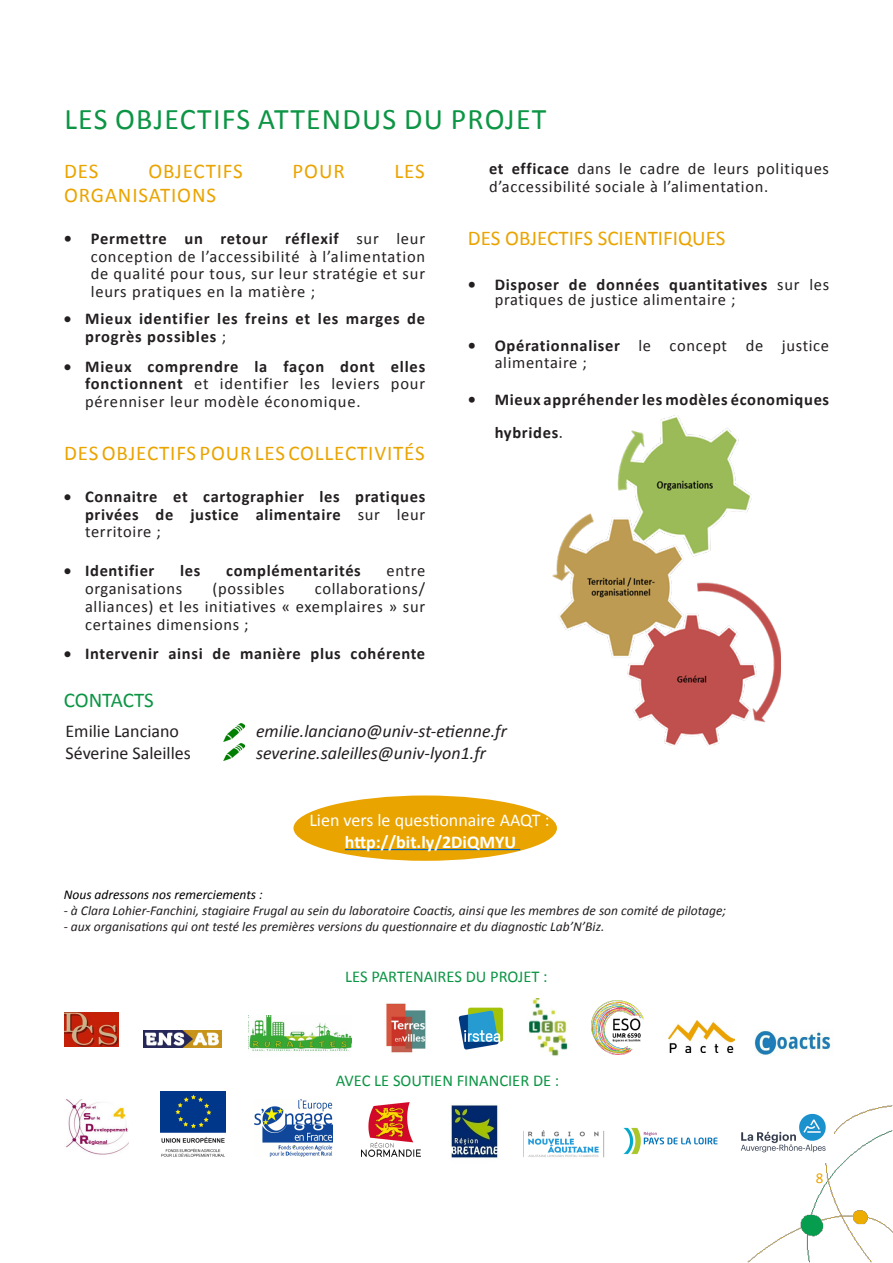
<style>
.page{position:relative;width:893px;height:1263px;background:#fff}
.page>*{position:absolute;margin:0;border:0;box-sizing:border-box;transform-origin:0 0}
.t1{font:30px "Calibri";letter-spacing:.04em;color:#0c9544}
.Heading_2{font:21px "Calibri";letter-spacing:.04em;color:#eaa400}
.Heading_2-2{font:21px "Calibri";color:#eaa400}
.t2{font:21px "Calibri";letter-spacing:-.005em;color:#0c9544}
.t3{font:italic 18px "Calibri";color:#231f20}
.t4{font:18px "Calibri";color:#231f20}
.t5{font:18px "Calibri";color:#fff}
.t6{font:700 18px "Calibri";color:#fff}
.t7{font:16.5px/17.9px "Calibri";letter-spacing:.04em;color:#231f20;text-align:justify}
.t8{font:700 16.5px/17.9px "Calibri";letter-spacing:.04em;color:#231f20}
.t9{font:16.5px "Calibri";color:#0c9544}
.t10{font:15px "Calibri";color:#eaa400}
.t11{font:italic 13.5px "Calibri";color:#231f20}
.t12{font:italic 13.5px "Calibri";color:#000}
.s1{font-weight:700}
.s2{font-weight:400}
.s3{font-family:"MS Mincho";font-weight:400}
</style>
<div class="page">
<img style="left:747px;top:1105px;width:146px;height:158px">
<div style="left:293px;top:795px;width:264px;height:66px;background:#eaa400;border-radius:50%"></div>
<img style="left:553px;top:415px;width:227px;height:331px">
<img style="left:224px;top:724px;width:20px;height:17px">
<hr style="left:345px;top:849px;width:175px;height:1px;background:#0563c1">
<img style="left:65px;top:1012px;width:53px;height:35px">
<img style="left:143px;top:1031px;width:78px;height:17px">
<img style="left:248px;top:1015px;width:104px;height:36px">
<img style="left:386px;top:1003px;width:40px;height:50px">
<img style="left:458px;top:1007px;width:45px;height:43px">
<img style="left:528px;top:998px;width:40px;height:58px">
<img style="left:592px;top:1000px;width:51px;height:54px">
<img style="left:668px;top:1020px;width:66px;height:33px">
<img style="left:754px;top:1030px;width:77px;height:26px">
<img style="left:66px;top:1099px;width:63px;height:56px">
<img style="left:161px;top:1092px;width:65px;height:65px">
<img style="left:254px;top:1099px;width:78px;height:58px">
<img style="left:361px;top:1102px;width:60px;height:55px">
<img style="left:450px;top:1104px;width:49px;height:55px">
<img style="left:528px;top:1130px;width:76px;height:28px">
<img style="left:623px;top:1127px;width:95px;height:28px">
<img style="left:740px;top:1110px;width:94px;height:53px">
<img style="left:224px;top:743px;width:20px;height:18px">
<p class="t1" style="left:64px;top:100px;width:484px">LES OBJECTIFS ATTENDUS DU PROJET</p>
<p class="Heading_2" style="left:64px;top:158px;width:36px">DES</p>
<p class="Heading_2" style="left:148px;top:158px;width:96px">OBJECTIFS</p>
<p class="Heading_2" style="left:293px;top:158px;width:54px">POUR</p>
<p class="Heading_2" style="left:395px;top:158px;width:32px">LES</p>
<p class="Heading_2" style="left:64px;top:182px;width:153px">ORGANISATIONS</p>
<p class="t7" style="left:91px;top:229px;width:336px;text-indent:-27px"><span class="s1">• Permettre un retour réflexif</span> sur leur conception de l’accessibilité à l’alimentation de qualité pour tous, sur leur stratégie et sur leurs pratiques en la matière ;</p>
<p class="t8" style="left:85px;top:310px;width:342px;text-indent:-21px">• Mieux identifier les freins et les marges de progrès possibles <span class="s2">;</span></p>
<p class="t7" style="left:85px;top:357px;width:342px;text-indent:-21px">• <span class="s1">Mieux comprendre la façon dont elles fonctionnent</span> et identifier les leviers pour pérenniser leur modèle économique.</p>
<p class="Heading_2" style="left:64px;top:440px;width:362px">DES OBJECTIFS POUR LES COLLECTIVITÉS</p>
<p class="t8" style="left:85px;top:487px;width:342px;text-align:justify;text-indent:-21px">• Connaitre et cartographier les pratiques privées de justice alimentaire <span class="s2">sur leur territoire ;</span></p>
<p class="t8" style="left:64px;top:562px;width:92px">• Identifier</p>
<p class="t8" style="left:180px;top:562px;width:22px">les</p>
<p class="t8" style="left:226px;top:562px;width:136px">complémentarités</p>
<p class="t7" style="left:387px;top:562px;width:40px">entre</p>
<p class="t7" style="left:85px;top:580px;width:99px">organisations</p>
<p class="t7" style="left:213px;top:580px;width:74px">(possibles</p>
<p class="t7" style="left:85px;top:580px;width:341px;text-indent:230px">collaborations/ alliances) et les initiatives « exemplaires » sur certaines dimensions ;</p>
<p class="t8" style="left:64px;top:645px;width:363px">• Intervenir ainsi de manière plus cohérente</p>
<p class="t2" style="left:64px;top:686px;width:92px">CONTACTS</p>
<p class="t7" style="left:489px;top:160px;width:342px"><span class="s1">et efficace</span> dans le cadre de leurs politiques d’accessibilité sociale à l’alimentation.</p>
<p class="Heading_2-2" style="left:468px;top:225px;width:259px">DES OBJECTIFS SCIENTIFIQUES</p>
<p class="t7" style="left:495px;top:277px;width:336px;line-height:15px;text-indent:-27px"><span class="s1">• Disposer de données quantitatives</span> sur les pratiques de justice alimentaire ;</p>
<p class="t7" style="left:495px;top:338px;width:336px;line-height:16.5px;text-indent:-27px"><span class="s1">• Opérationnaliser</span> le concept de justice alimentaire ;</p>
<p class="t8" style="left:495px;top:384px;width:336px;line-height:32.4px;text-indent:-27px">• Mieux appréhender les modèles économiques hybrides<span class="s3">.</span></p>
<p class="t4" style="left:66px;top:720px;width:115px">Emilie Lanciano</p>
<p class="t3" style="left:256px;top:719px;width:252px">emilie.lanciano@univ-st-etienne.fr</p>
<p class="t4" style="left:66px;top:741px;width:127px">Séverine Saleilles</p>
<p class="t3" style="left:256px;top:741px;width:231px">severine.saleilles@univ-lyon1.fr</p>
<p class="t5" style="left:309px;top:808px;width:242px">Lien vers le questionnaire AAQT :</p>
<p class="t6" style="left:345px;top:830px;width:173px">http://bit.ly/2DiQMYU</p>
<p class="t12" style="left:64px;top:885px;width:201px">Nous adressons nos remerciements :</p>
<p class="t11" style="left:64px;top:901px;width:664px">- à Clara Lohier-Fanchini, stagiaire Frugal au sein du laboratoire Coactis, ainsi que les membres de son comité de pilotage;</p>
<p class="t11" style="left:64px;top:917px;width:542px">- aux organisations qui ont testé les premières versions du questionnaire et du diagnostic Lab’N’Biz.</p>
<p class="t9" style="left:345px;top:966px;width:204px">LES PARTENAIRES DU PROJET :</p>
<p class="t9" style="left:336px;top:1070px;width:225px">AVEC LE SOUTIEN FINANCIER DE :</p>
<p class="t10" style="left:816px;top:1168px;width:9px">8</p>
</div>
